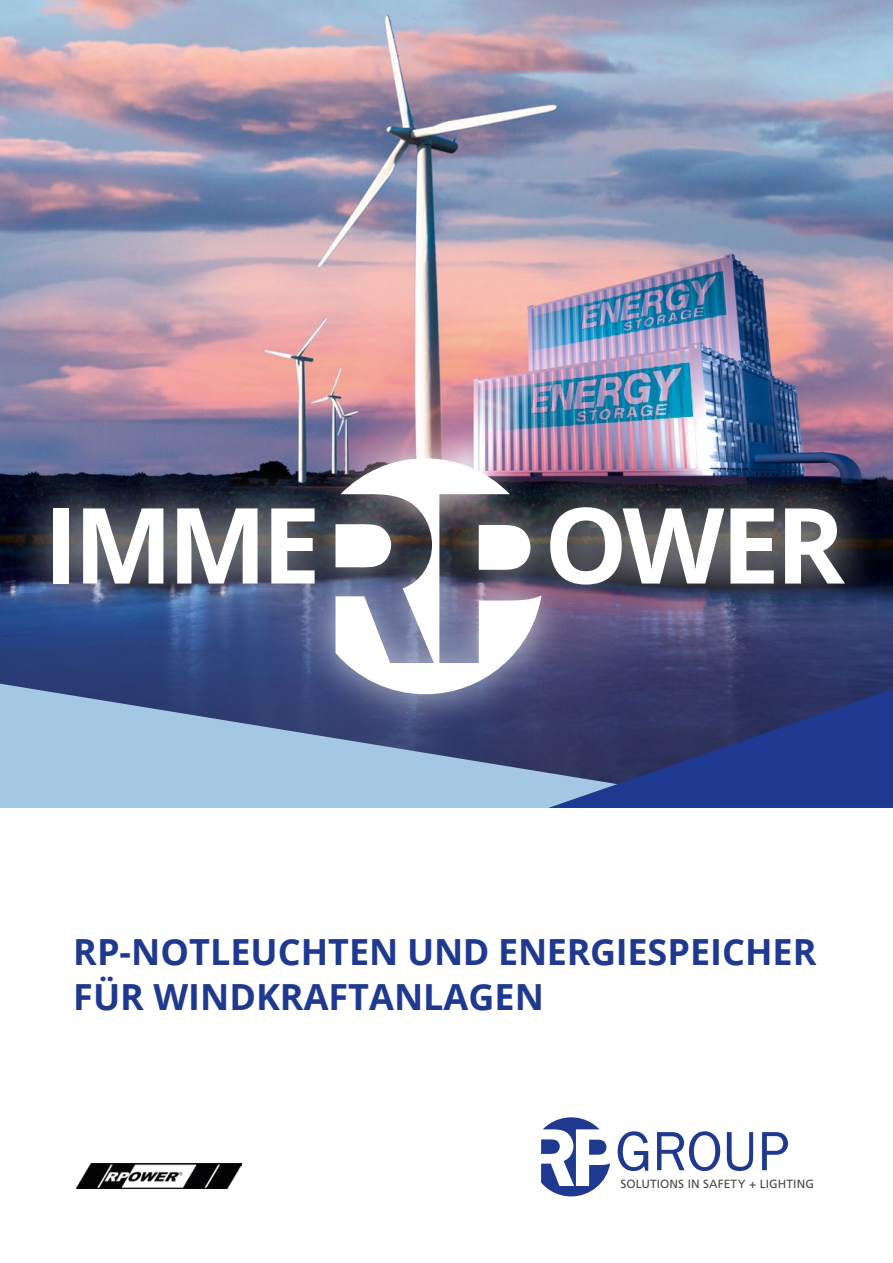
<style>
.page{position:relative;width:893px;height:1263px;background:#fff}
.page>*{position:absolute;margin:0;border:0;box-sizing:border-box;transform-origin:0 0}
.t1{font:700 105.15px "Open Sans";letter-spacing:-.05em;color:#fff}
.t2{font:700 36px/45px "Open Sans";color:#1e398f}
.t3{font:11.85px "Frutiger LT";letter-spacing:.005em;color:#494948}
</style>
<div class="page">
<img style="left:0;top:0;width:893px;height:689px">
<svg style="left:0;top:684px;width:548px;height:124px;background:#96b7d5"></svg>
<svg style="left:548px;top:689px;width:345px;height:119px;background:#293e85"></svg>
<svg style="left:541px;top:1117px;width:69px;height:79px"></svg>
<svg style="left:762px;top:1132px;width:26px;height:38px"></svg>
<svg style="left:727px;top:1132px;width:26px;height:39px"></svg>
<svg style="left:657px;top:1131px;width:63px;height:40px"></svg>
<svg style="left:618px;top:1131px;width:30px;height:40px"></svg>
<img style="left:77px;top:1163px;width:165px;height:25px">
<div style="left:10px;top:420px;width:872px;height:312px;background:#fff;opacity:.76"></div>
<div style="left:527px;top:484px;width:340px;height:124px;background:#000;opacity:.13"></div>
<div style="left:30px;top:485px;width:307px;height:122px;background:#000;opacity:.13"></div>
<img style="left:336px;top:458px;width:205px;height:236px">
<h1 class="t1" style="left:44px;top:471px;width:278px">IMME</h1>
<h1 class="t1" style="left:544px;top:471px;width:302px">OWER</h1>
<p class="t2" style="left:73px;top:929px;width:745px">RP-NOTLEUCHTEN UND ENERGIESPEICHER<br>FÜR WINDKRAFTANLAGEN</p>
<p class="t3" style="left:620px;top:1177px;width:195px">SOLUTIONS IN SAFETY + LIGHTING</p>
</div>
